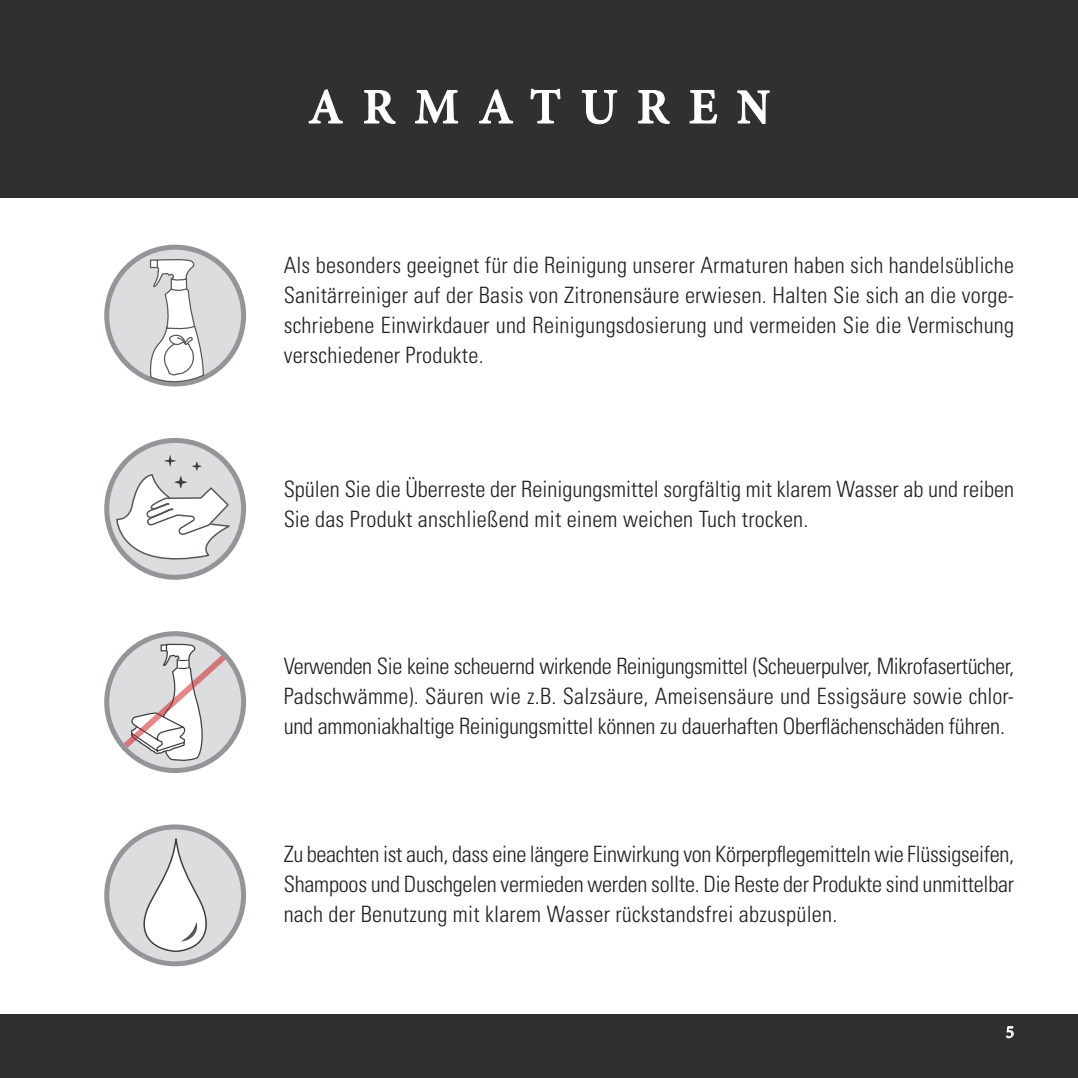
<style>
.page{position:relative;width:1078px;height:1078px;background:#fff}
.page>*{position:absolute;margin:0;border:0;box-sizing:border-box;transform-origin:0 0}
.t1{font:600 50px "Minion Pro";letter-spacing:.39em;color:#fff}
.t2{font:300 condensed 22.5px/30px "Univers";letter-spacing:.01em;color:#231f20;text-align:justify}
.t3{font:17.5px "Minion Pro";color:#fff}
.s1{font-weight:700;font-stretch:condensed}
</style>
<div class="page">
<div style="left:0;top:0;width:1077px;height:198px;background:#312f30"></div>
<div style="left:0;top:1014px;width:1077px;height:63px;background:#312f30"></div>
<svg style="left:1006px;top:1026px;width:8px;height:12px"></svg>
<svg style="left:308px;top:89px;width:35px;height:35px"></svg>
<svg style="left:364px;top:90px;width:32px;height:34px"></svg>
<svg style="left:415px;top:90px;width:43px;height:34px"></svg>
<svg style="left:479px;top:89px;width:34px;height:35px"></svg>
<svg style="left:530px;top:88px;width:31px;height:36px"></svg>
<svg style="left:581px;top:90px;width:36px;height:35px"></svg>
<svg style="left:638px;top:90px;width:32px;height:34px"></svg>
<svg style="left:689px;top:90px;width:28px;height:34px"></svg>
<svg style="left:737px;top:90px;width:33px;height:34px"></svg>
<svg style="left:107px;top:440px;width:136px;height:137px"></svg>
<div style="left:104px;top:438px;width:142px;height:141px;border:5px solid #939598;border-radius:50%"></div>
<svg style="left:115px;top:455px;width:119px;height:117px"></svg>
<div style="left:107px;top:247px;width:136px;height:137px;background:#dcdddf;border-radius:50%"></div>
<div style="left:104px;top:244px;width:142px;height:142px;border:5px solid #939598;border-radius:50%"></div>
<svg style="left:149px;top:259px;width:55px;height:128px"></svg>
<div style="left:174px;top:313px;width:15px;height:7px;background:#fff;border-radius:50%"></div>
<div style="left:173px;top:312px;width:17px;height:8px;border:1px solid #fff;border-radius:50%"></div>
<svg style="left:107px;top:633px;width:136px;height:137px;background:#d0d1d3"></svg>
<div style="left:104px;top:631px;width:142px;height:141px;border:5px solid #939598;border-radius:50%"></div>
<svg style="left:124px;top:641px;width:101px;height:121px"></svg>
<div style="left:107px;top:826px;width:136px;height:137px;background:#dcdddf;border-radius:50%"></div>
<div style="left:104px;top:824px;width:142px;height:142px;border:5px solid #939598;border-radius:50%"></div>
<svg style="left:136px;top:836px;width:77px;height:116px"></svg>
<h1 class="t1" style="left:308px;top:72px;width:463px">ARMATURE<span class="s1">N</span></h1>
<p class="t2" style="left:283px;top:250px;width:731px">Als besonders geeignet für die Reinigung unserer Armaturen haben sich handelsübliche Sanitärreiniger auf der Basis von Zitronensäure erwiesen. Halten Sie sich an die vorge&shy;schriebene Einwirkdauer und Reinigungsdosierung und vermeiden Sie die Vermischung verschiedener Produkte.</p>
<p class="t2" style="left:283px;top:474px;width:731px">Spülen Sie die Überreste der Reinigungsmittel sorgfältig mit klarem Wasser ab und reiben<br>Sie das Produkt anschließend mit einem weichen Tuch trocken.</p>
<p class="t2" style="left:283px;top:650px;width:731px">Verwenden Sie keine scheuernd wirkende Reinigungsmittel (Scheuerpulver, Mikrofasertücher, Padschwämme). Säuren wie z.B. Salzsäure, Ameisensäure und Essigsäure sowie chlor&shy;und ammoniakhaltige Reinigungsmittel können zu dauerhaften Oberflächenschäden führen.</p>
<p class="t2" style="left:283px;top:838px;width:731px">Zu beachten ist auch, dass eine längere Einwirkung von Körperpflegemitteln wie Flüssigseifen, Shampoos und Duschgelen vermieden werden sollte. Die Reste der Produkte sind unmittelbar nach der Benutzung mit klarem Wasser rückstandsfrei abzuspülen.</p>
<p class="t3" style="left:1005px;top:1019px;width:10px">5</p>
</div>
